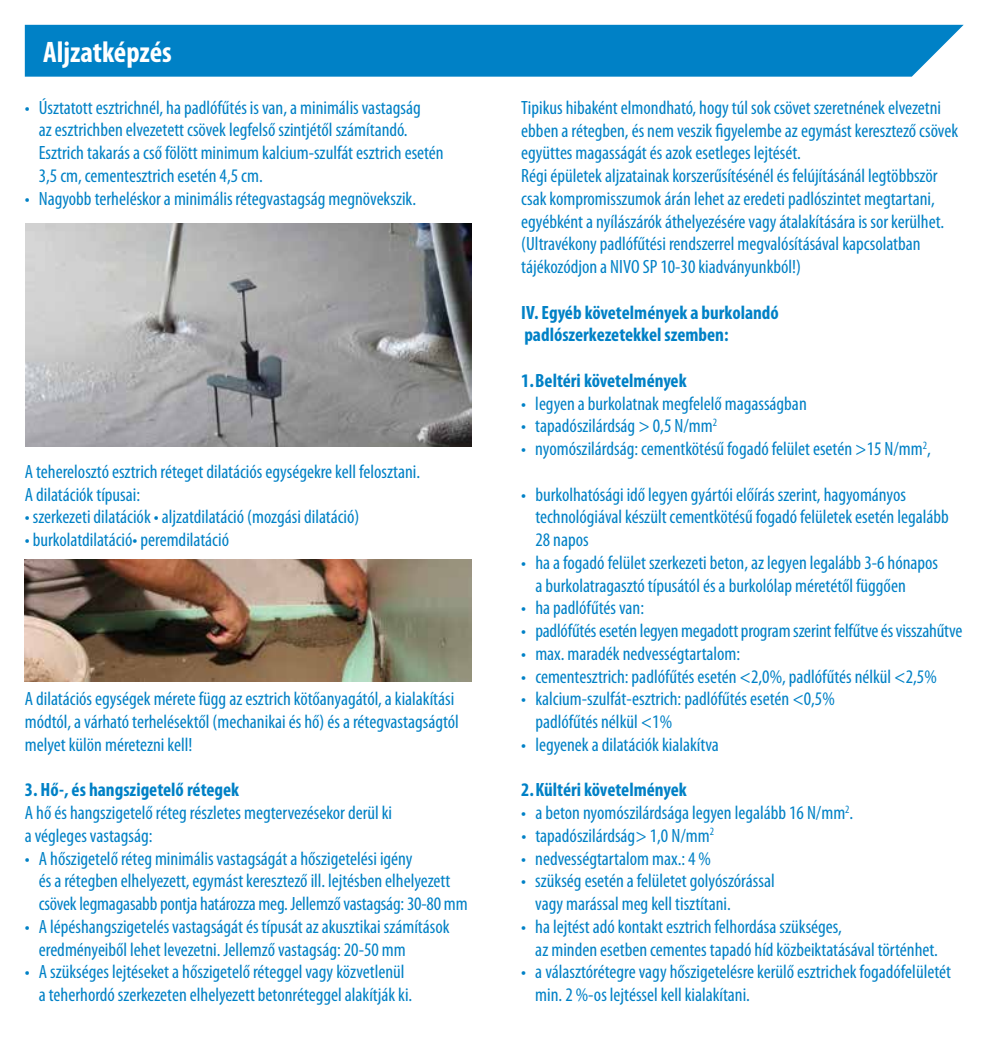
<style>
.page{position:relative;width:993px;height:1042px;background:#fff}
.page>*{position:absolute;margin:0;border:0;box-sizing:border-box;transform-origin:0 0}
.t1{font:700 condensed 29.75px "Myriad Pro";color:#fff}
.t2{font:condensed 19.25px/22.8px "Myriad Pro";color:#0081c6}
.t3{font:700 condensed 19.25px/22.8px "Myriad Pro";color:#0081c6}
</style>
<div class="page">
<div style="left:25px;top:25px;width:938px;height:52px;background:#0081c6"></div>
<img style="left:25px;top:559px;width:446px;height:122px">
<img style="left:25px;top:223px;width:446px;height:223px">
<h1 class="t1" style="left:43px;top:33px;width:130px">Aljzatképzés</h1>
<p class="t2" style="left:39px;top:96px;width:406px;text-indent:-14px">• Úsztatott esztrichnél, ha padlófűtés is van, a minimális vastagság<br>az esztrichben elvezetett csövek legfelső szintjétől számítandó.<br>Esztrich takarás a cső fölött minimum kalcium-szulfát esztrich esetén 3,5 cm, cementesztrich esetén 4,5 cm.</p>
<p class="t2" style="left:25px;top:187px;width:393px">• Nagyobb terheléskor a minimális rétegvastagság megnövekszik.</p>
<p class="t2" style="left:25px;top:460px;width:397px">A teherelosztó esztrich réteget dilatációs egységekre kell felosztani.<br>A dilatációk típusai:</p>
<p class="t2" style="left:25px;top:505px;width:336px">• szerkezeti dilatációk • aljzatdilatáció (mozgási dilatáció)</p>
<p class="t2" style="left:25px;top:528px;width:206px">• burkolatdilatáció• peremdilatáció</p>
<p class="t2" style="left:25px;top:687px;width:435px">A dilatációs egységek mérete függ az esztrich kötőanyagától, a kialakítási módtól, a várható terhelésektől (mechanikai és hő) és a rétegvastagságtól melyet külön méretezni kell!</p>
<p class="t3" style="left:25px;top:778px;width:216px">3. Hő-, és hangszigetelő rétegek</p>
<p class="t2" style="left:25px;top:801px;width:369px">A hő és hangszigetelő réteg részletes megtervezésekor derül ki a végleges vastagság:</p>
<p class="t2" style="left:39px;top:846px;width:430px;text-indent:-14px">• A hőszigetelő réteg minimális vastagságát a hőszigetelési igény<br>és a rétegben elhelyezett, egymást keresztező ill. lejtésben elhelyezett csövek legmagasabb pontja határozza meg. Jellemző vastagság: 30-80 mm</p>
<p class="t2" style="left:39px;top:915px;width:412px;text-indent:-14px">• A lépéshangszigetelés vastagságát és típusát az akusztikai számítások eredményeiből lehet levezetni. Jellemző vastagság: 20-50 mm</p>
<p class="t2" style="left:39px;top:960px;width:375px;text-indent:-14px">• A szükséges lejtéseket a hőszigetelő réteggel vagy közvetlenül a teherhordó szerkezeten elhelyezett betonréteggel alakítják ki.</p>
<p class="t2" style="left:521px;top:96px;width:438px">Tipikus hibaként elmondható, hogy túl sok csövet szeretnének elvezetni ebben a rétegben, és nem veszik figyelembe az egymást keresztező csövek együttes magasságát és azok esetleges lejtését.<br>Régi épületek aljzatainak korszerűsítésénél és felújításánál legtöbbször csak kompromisszumok árán lehet az eredeti padlószintet megtartani, egyébként a nyílászárók áthelyezésére vagy átalakítására is sor kerülhet. (Ultravékony padlófűtési rendszerrel megvalósításával kapcsolatban tájékozódjon a NIVO SP 10-30 kiadványunkból!)</p>
<p class="t3" style="left:521px;top:300px;width:259px">IV. Egyéb követelmények a burkolandó padlószerkezetekkel szemben:</p>
<p class="t3" style="left:521px;top:369px;width:167px">1.Beltéri követelmények</p>
<p class="t2" style="left:521px;top:392px;width:287px">• legyen a burkolatnak megfelelő magasságban</p>
<p class="t2" style="left:521px;top:414px;width:197px">• tapadószilárdság &gt; 0,5 N/mm<sup>2</sup></p>
<p class="t2" style="left:521px;top:437px;width:411px">• nyomószilárdság: cementkötésű fogadó felület esetén &gt;15 N/mm<sup>2</sup>,</p>
<p class="t2" style="left:535px;top:482px;width:415px;text-indent:-14px">• burkolhatósági idő legyen gyártói előírás szerint, hagyományos technológiával készült cementkötésű fogadó felületek esetén legalább<br>28 napos</p>
<p class="t2" style="left:535px;top:551px;width:404px;text-indent:-14px">• ha a fogadó felület szerkezeti beton, az legyen legalább 3-6 hónapos a burkolatragasztó típusától és a burkolólap méretétől függően</p>
<p class="t2" style="left:521px;top:596px;width:124px">• ha padlófűtés van:</p>
<p class="t2" style="left:521px;top:619px;width:442px">• padlófűtés esetén legyen megadott program szerint felfűtve és visszahűtve</p>
<p class="t2" style="left:521px;top:642px;width:220px">• max. maradék nedvességtartalom:</p>
<p class="t2" style="left:521px;top:664px;width:417px">• cementesztrich: padlófűtés esetén &lt;2,0%, padlófűtés nélkül &lt;2,5%</p>
<p class="t2" style="left:535px;top:687px;width:301px;text-indent:-14px">• kalcium-szulfát-esztrich: padlófűtés esetén &lt;0,5% padlófűtés nélkül &lt;1%</p>
<p class="t2" style="left:521px;top:733px;width:199px">• legyenek a dilatációk kialakítva</p>
<p class="t3" style="left:521px;top:778px;width:167px">2.Kültéri követelmények</p>
<p class="t2" style="left:521px;top:801px;width:333px">• a beton nyomószilárdsága legyen legalább 16 N/mm<sup>2</sup>.</p>
<p class="t2" style="left:521px;top:824px;width:194px">• tapadószilárdság&gt; 1,0 N/mm<sup>2</sup></p>
<p class="t2" style="left:521px;top:846px;width:191px">• nedvességtartalom max.: 4 %</p>
<p class="t2" style="left:535px;top:869px;width:241px;text-indent:-14px">• szükség esetén a felületet golyószórással vagy marással meg kell tisztítani.</p>
<p class="t2" style="left:535px;top:915px;width:404px;text-indent:-14px">• ha lejtést adó kontakt esztrich felhordása szükséges,<br>az minden esetben cementes tapadó híd közbeiktatásával történhet.</p>
<p class="t2" style="left:535px;top:960px;width:417px;text-indent:-14px">• a választórétegre vagy hőszigetelésre kerülő esztrichek fogadófelületét min. 2 %-os lejtéssel kell kialakítani.</p>
</div>
